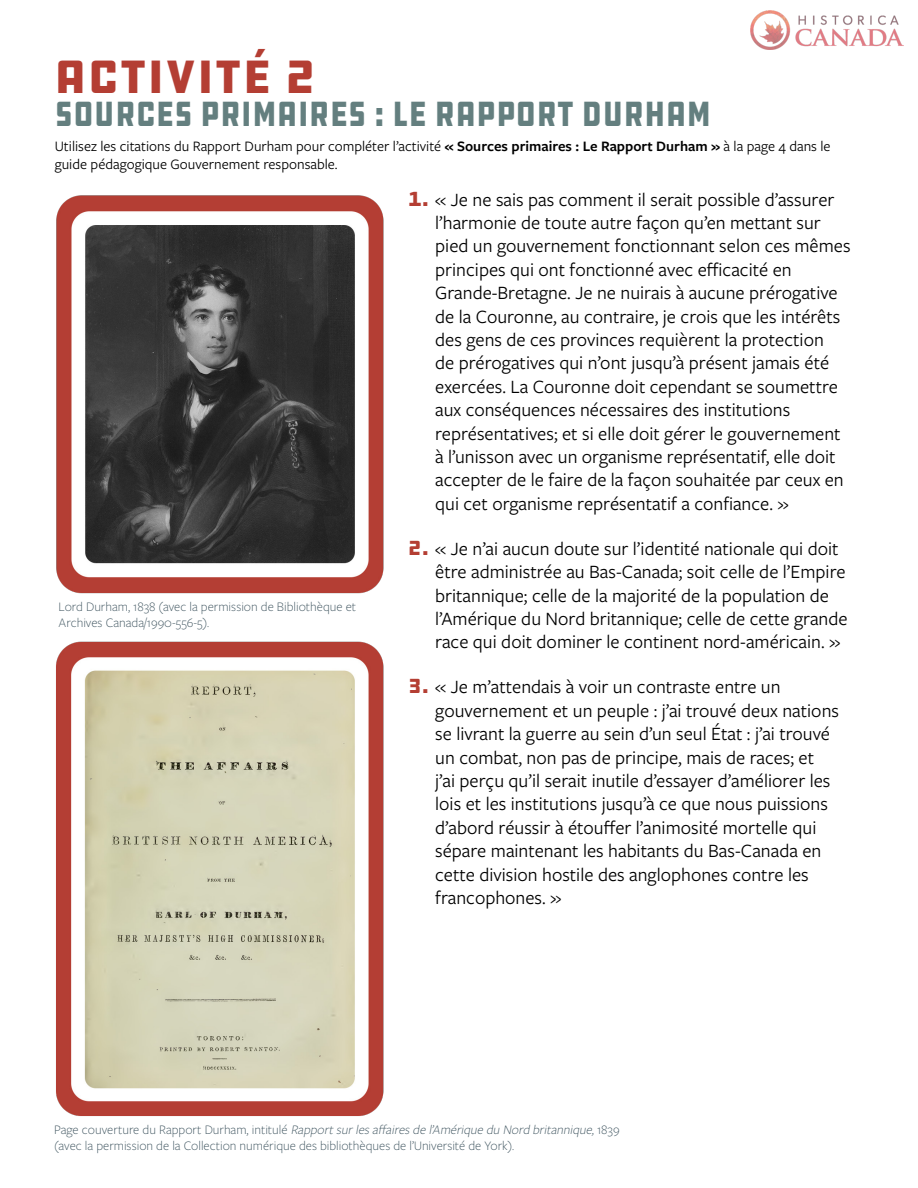
<style>
.page{position:relative;width:918px;height:1188px;background:#fff}
.page>*{position:absolute;margin:0;border:0;box-sizing:border-box;transform-origin:0 0}
.t1{font:48px "DDC Hardware";letter-spacing:.02em;color:#b43e33}
.t2{font:36px "DDC Hardware";color:#647f7f;scale:.85 1}
.t3{font:19.5px/23.4px "Freight Sans Pro";color:#000}
.t4{font:15px/18px "Freight Sans Pro";color:#000}
.t5{font:300 13.5px/16.2px "Freight Sans Pro";color:#3b515c}
.s1{font-weight:600}
.s2{font-family:"DDC Hardware";font-size:21px;color:#b43e33}
.s3{font-style:italic}
</style>
<div class="page">
<img style="left:750px;top:10px;width:154px;height:40px">
<img style="left:56px;top:195px;width:328px;height:399px">
<img style="left:56px;top:641px;width:328px;height:475px">
<h1 class="t1" style="left:54px;top:46px;width:264px">ACTIVITÉ 2</h1>
<h2 class="t2" style="left:55px;top:91px;width:774px">SOURCES PRIMAIRES : LE RAPPORT DURHAM</h2>
<p class="t4" style="left:55px;top:136px;width:777px">Utilisez les citations du Rapport Durham pour compléter l’activité <span class="s1">« Sources primaires : Le Rapport Durham »</span> à la page 4 dans le guide pédagogique Gouvernement responsable.</p>
<p class="t5" style="left:59px;top:597px;width:299px">Lord Durham, 1838 (avec la permission de Bibliothèque et<br>Archives Canada/1990-556-5).</p>
<p class="t3" style="left:435px;top:187px;width:417px;text-indent:-27px"><span class="s2">1.</span> « Je ne sais pas comment il serait possible d’assurer l’harmonie de toute autre façon qu’en mettant sur pied un gouvernement fonctionnant selon ces mêmes principes qui ont fonctionné avec efficacité en Grande-Bretagne. Je ne nuirais à aucune prérogative de la Couronne, au contraire, je crois que les intérêts des gens de ces provinces requièrent la protection<br>de prérogatives qui n’ont jusqu’à présent jamais été exercées. La Couronne doit cependant se soumettre aux conséquences nécessaires des institutions représentatives; et si elle doit gérer le gouvernement à l’unisson avec un organisme représentatif, elle doit accepter de le faire de la façon souhaitée par ceux en qui cet organisme représentatif a confiance. »</p>
<p class="t3" style="left:435px;top:536px;width:414px;text-indent:-27px"><span class="s2">2.</span> « Je n’ai aucun doute sur l’identité nationale qui doit être administrée au Bas-Canada; soit celle de l’Empire britannique; celle de la majorité de la population de l’Amérique du Nord britannique; celle de cette grande race qui doit dominer le continent nord-américain. »</p>
<p class="t3" style="left:435px;top:675px;width:405px;text-indent:-27px"><span class="s2">3.</span> « Je m’attendais à voir un contraste entre un gouvernement et un peuple : j’ai trouvé deux nations se livrant la guerre au sein d’un seul État : j’ai trouvé un combat, non pas de principe, mais de races; et<br>j’ai perçu qu’il serait inutile d’essayer d’améliorer les lois et les institutions jusqu’à ce que nous puissions d’abord réussir à étouffer l’animosité mortelle qui sépare maintenant les habitants du Bas-Canada en cette division hostile des anglophones contre les francophones. »</p>
<p class="t5" style="left:54px;top:1121px;width:567px">P age c o u ve rt u re d u Ra p p o rt D u r h a m , i n t i t u l é <span class="s3">Rapportsurlesaffairesde l’Amérique du Nord britannique,</span>1 839 (avec la permission de la Collection numérique des bibliothèques de l’Université de York).</p>
</div>
